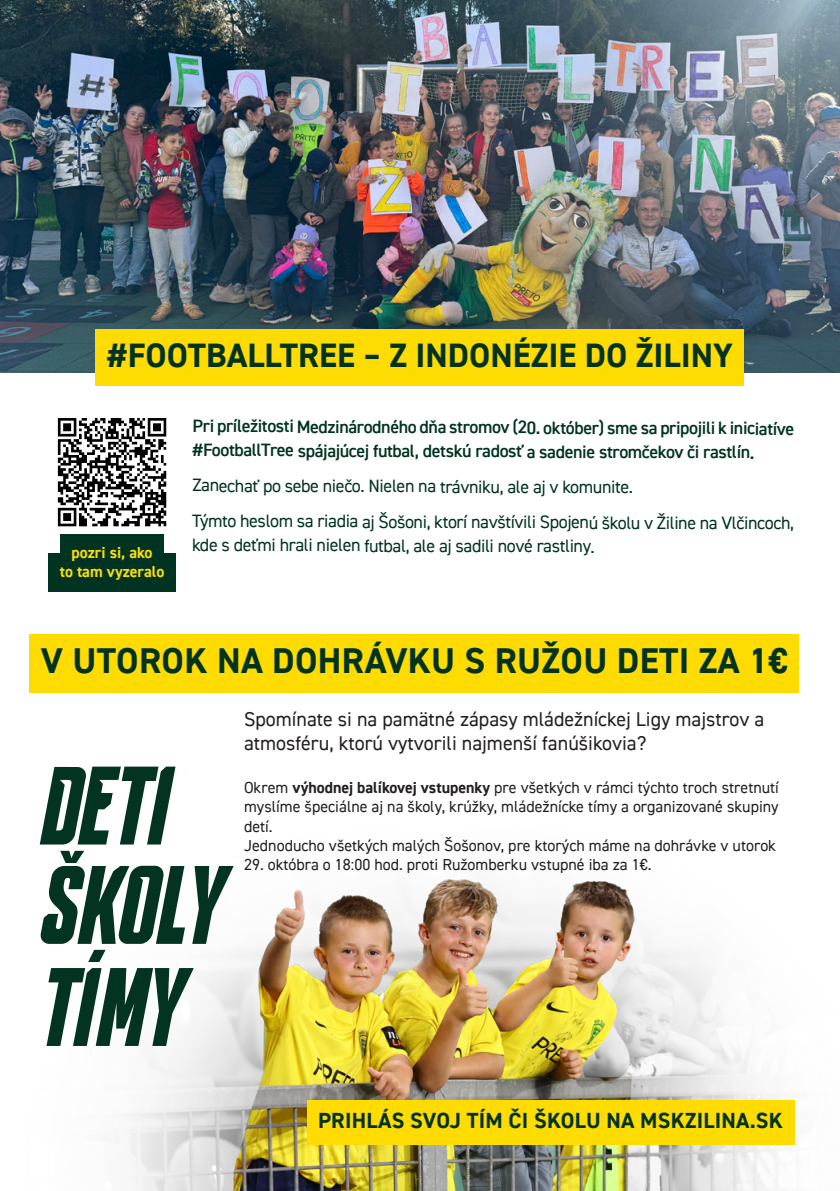
<style>
.page{position:relative;width:840px;height:1191px;background:#fff}
.page>*{position:absolute;margin:0;border:0;box-sizing:border-box;transform-origin:0 0}
.t1{font:700 36px "DIN2014";letter-spacing:.01em;color:#02331f}
.t2{font:700 34px "DIN2014";color:#02331f}
.t3{font:700 22px "DIN2014";letter-spacing:.01em;color:#02331f}
.t4{font:20px/24px "DIN2014";color:#231f20}
.Body_text____no_tab{font:18px/23.6px "DIN2014";letter-spacing:-.025em;color:#00331f}
.Body_text____no_tab-2{font:600 18px/23.8px "DIN2014";letter-spacing:-.025em;color:#00331f}
.t5{font:16px/19.2px "DIN2014";color:#231f20;text-align:justify}
.t6{font:700 16px "DIN2014";color:#fadd06}
.s1{font-weight:700}
</style>
<div class="page">
<img style="left:0;top:0;width:839px;height:373px">
<img style="left:29px;top:635px;width:770px;height:556px">
<div style="left:30px;top:634px;width:768px;height:58px;background:#ffdc01"></div>
<svg style="left:40px;top:766px;width:135px;height:78px"></svg>
<svg style="left:40px;top:850px;width:193px;height:196px"></svg>
<div style="left:306px;top:1099px;width:487px;height:45px;background:#ffdc01"></div>
<div style="left:96px;top:329px;width:648px;height:56px;background:#ffdc01"></div>
<svg style="left:58px;top:418px;width:108px;height:108px"></svg>
<div style="left:60px;top:534px;width:104px;height:39px;background:#003321"></div>
<div style="left:48px;top:553px;width:128px;height:39px;background:#003321"></div>
<p class="t2" style="left:107px;top:332px;width:627px">#FOOTBALLTREE – Z INDONÉZIE DO ŽILINY</p>
<p class="t6" style="left:71px;top:541px;width:83px">pozri si, ako</p>
<p class="t6" style="left:60px;top:561px;width:106px">to tam vyzeralo</p>
<p class="Body_text____no_tab-2" style="left:192px;top:415px;width:603px">Pri príležitosti Medzinárodného dňa stromov (20. október) sme sa pripojili k iniciatíve #FootballTree spájajúcej futbal, detskú radosť a sadenie stromčekov či rastlín.</p>
<p class="Body_text____no_tab" style="left:192px;top:474px;width:442px">Zanechať po sebe niečo. Nielen na trávniku, ale aj v komunite.</p>
<p class="Body_text____no_tab" style="left:192px;top:510px;width:603px">Týmto heslom sa riadia aj Šošoni, ktorí navštívili Spojenú školu v Žiline na Vlčincoch, kde s deťmi hrali nielen futbal, ale aj sadili nové rastliny.</p>
<p class="t1" style="left:41px;top:637px;width:748px">V UTOROK NA DOHRÁVKU S RUŽOU DETI ZA 1€</p>
<p class="t4" style="left:244px;top:706px;width:521px">Spomínate si na pamätné zápasy mládežníckej Ligy majstrov a atmosféru, ktorú vytvorili najmenší fanúšikovia?</p>
<p class="t5" style="left:244px;top:777px;width:536px">Okrem <span class="s1">výhodnej balíkovej vstupenky</span> pre všetkých v rámci týchto troch stretnutí myslíme špeciálne aj na školy, krúžky, mládežnícke tímy a organizované skupiny detí.</p>
<p class="t5" style="left:244px;top:835px;width:533px">Jednoducho všetkých malých Šošonov, pre ktorých máme na dohrávke v utorok</p>
<p class="t5" style="left:244px;top:854px;width:409px">29. októbra o 18:00 hod. proti Ružomberku vstupné iba za 1€.</p>
<p class="t3" style="left:318px;top:1106px;width:466px">PRIHLÁS SVOJ TÍM ČI ŠKOLU NA MSKZILINA.SK</p>
</div>
